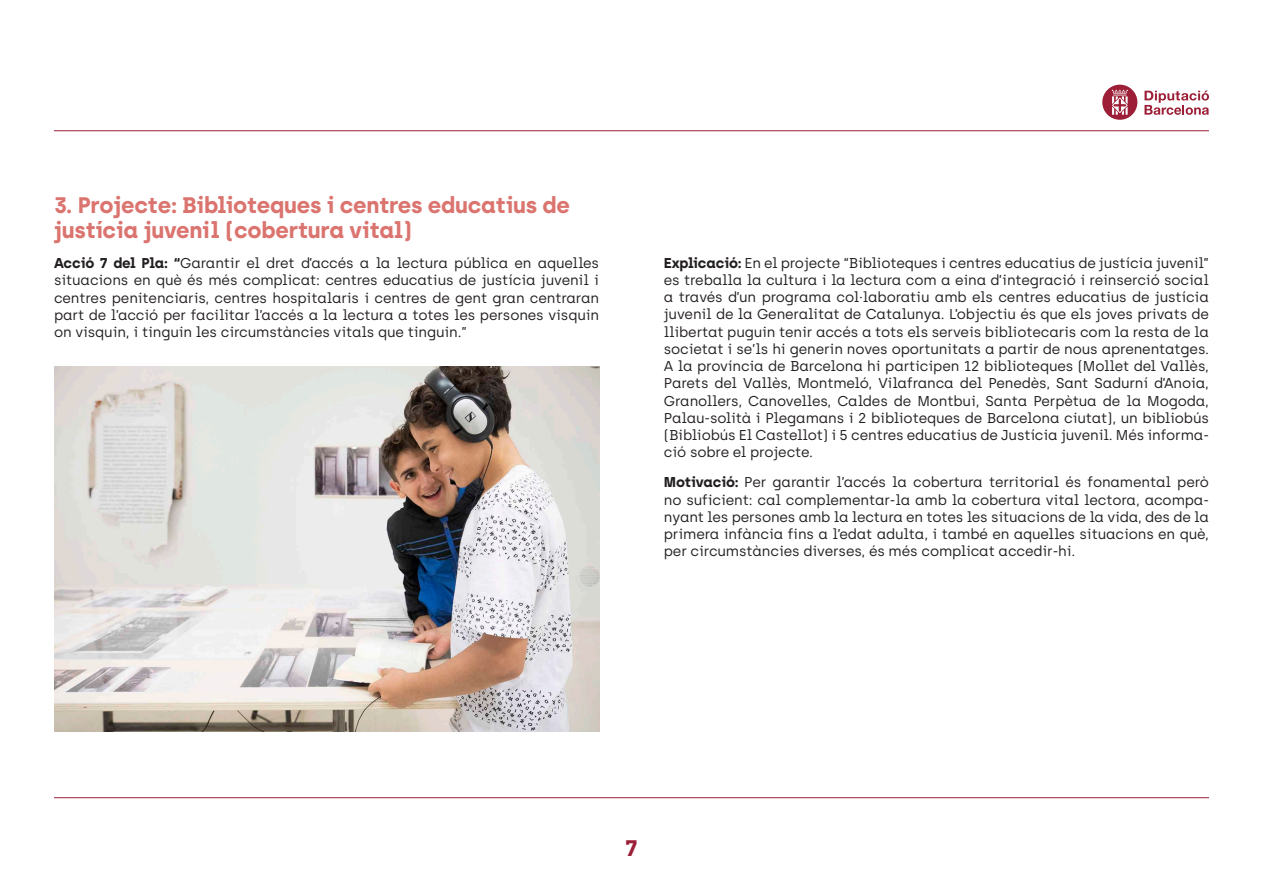
<style>
.page{position:relative;width:1263px;height:893px;background:#fff}
.page>*{position:absolute;margin:0;border:0;box-sizing:border-box;transform-origin:0 0}
.titulos{font:700 22.5px/25.5px "Archia";letter-spacing:-.01em;color:#db746f}
.titulos-2{font:700 22.5px "Archia";color:#9c1f37}
.text_seguit{font:14.25px/17.2px "Archia";letter-spacing:-.01em;color:#231f20;text-align:justify}
.s1{font-weight:700}
</style>
<div class="page">
<svg style="left:1144px;top:91px;width:65px;height:24px"></svg>
<svg style="left:1102px;top:85px;width:35px;height:35px"></svg>
<hr style="left:54px;top:130px;width:1155px;height:1px;background:#9c1f37">
<hr style="left:54px;top:797px;width:1155px;height:1px;background:#9c1f37">
<img style="left:54px;top:366px;width:545px;height:365px">
<p class="titulos" style="left:54px;top:192px;width:517px">3. Projecte: Biblioteques i centres educatius de justícia juvenil (cobertura vital)</p>
<p class="text_seguit" style="left:54px;top:254px;width:547px"><span class="s1">Acció 7 del Pla: “</span>Garantir el dret d’accés a la lectura pública en aquelles situacions en què és més complicat: centres educatius de justícia juvenil i centres penitenciaris, centres hospitalaris i centres de gent gran centraran part de l’acció per facilitar l’accés a la lectura a totes les persones visquin on visquin, i tinguin les circumstàncies vitals que tinguin.”</p>
<p class="text_seguit" style="left:664px;top:254px;width:547px"><span class="s1">Explicació:</span> En el projecte “Biblioteques i centres educatius de justícia juvenil” es treballa la cultura i la lectura com a eina d’integració i reinserció social a través d’un programa col·laboratiu amb els centres educatius de justícia juvenil de la Generalitat de Catalunya. L’objectiu és que els joves privats de llibertat puguin tenir accés a tots els serveis bibliotecaris com la resta de la societat i se’ls hi generin noves oportunitats a partir de nous aprenentatges.<br>A la província de Barcelona hi participen 12 biblioteques (Mollet del Vallès, Parets del Vallès, Montmeló, Vilafranca del Penedès, Sant Sadurní d’Anoia, Granollers, Canovelles, Caldes de Montbui, Santa Perpètua de la Mogoda, Palau-solità i Plegamans i 2 biblioteques de Barcelona ciutat), un bibliobús (Bibliobús El Castellot) i 5 centres educatius de Justícia juvenil. Més informa&shy;ció sobre el projecte.</p>
<p class="text_seguit" style="left:664px;top:474px;width:547px"><span class="s1">Motivació:</span> Per garantir l’accés la cobertura territorial és fonamental però no suficient: cal complementar-la amb la cobertura vital lectora, acompa&shy;nyant les persones amb la lectura en totes les situacions de la vida, des de la primera infància fins a l’edat adulta, i també en aquelles situacions en què, per circumstàncies diverses, és més complicat accedir-hi.</p>
<p class="titulos-2" style="left:625px;top:834px;width:14px">7</p>
</div>
